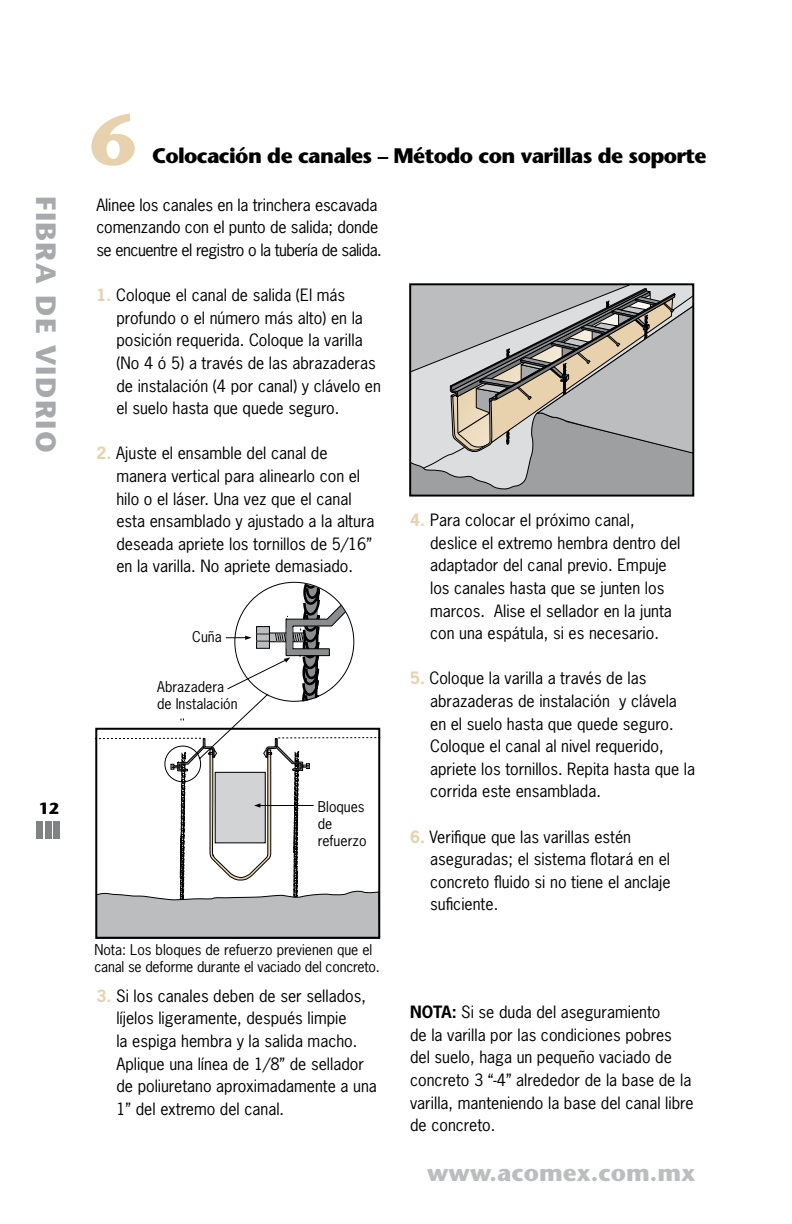
<style>
.page{position:relative;width:792px;height:1224px;background:#fff}
.page>*{position:absolute;margin:0;border:0;box-sizing:border-box;transform-origin:0 0}
.t1{font:700 72px "Stone Sans";color:#e7d2ad}
.t2{font:700 28px "Stone Sans";letter-spacing:.05em;color:#a7a9ac}
.t3{font:700 24px "Stone Sans";color:#bcbdbf}
.t4{font:700 21px "Stone Sans";letter-spacing:-.03em;color:#000}
.t5{font:16px/22.6px "News Gothic";color:#000}
.t6{font:700 16px "Stone Sans";color:#000}
.t7{font:14px/16.8px "News Gothic";color:#000}
.s1{font-weight:700;color:#e7d2ad}
.s2{font-weight:700}
</style>
<div class="page">
<div style="left:36px;top:821px;width:7px;height:18px;background:#808284"></div>
<div style="left:45px;top:821px;width:7px;height:18px;background:#808284"></div>
<div style="left:53px;top:821px;width:7px;height:18px;background:#808284"></div>
<svg style="left:95px;top:583px;width:285px;height:356px"></svg>
<svg style="left:409px;top:283px;width:286px;height:214px;background:#acaba8"></svg>
<h2 class="t2" style="left:63px;top:196px;width:258px;rotate:90deg">FIBRA DE VIDRIO</h2>
<p class="t6" style="left:39px;top:799px;width:21px">12</p>
<h1 class="t1" style="left:90px;top:97px;width:45px">6</h1>
<h3 class="t4" style="left:152px;top:143px;width:556px">Colocación de canales – Método con varillas de soporte</h3>
<p class="t5" style="left:96px;top:193px;width:287px">Alinee los canales en la trinchera escavada comenzando con el punto de salida; donde se encuentre el registro o la tubería de salida.</p>
<p class="t5" style="left:116px;top:283px;width:266px;text-indent:-20px"><span class="s1">1.</span> Coloque el canal de salida (El más profundo o el número más alto) en la posición requerida. Coloque la varilla (No 4 ó 5) a través de las abrazaderas de instalación (4 por canal) y clávelo en el suelo hasta que quede seguro.</p>
<p class="t5" style="left:116px;top:442px;width:260px;text-indent:-20px"><span class="s1">2.</span> Ajuste el ensamble del canal de manera vertical para alinearlo con el hilo o el láser. Una vez que el canal esta ensamblado y ajustado a la altura deseada apriete los tornillos de 5/16” en la varilla. No apriete demasiado.</p>
<p class="t7" style="left:192px;top:628px;width:31px">Cuña</p>
<p class="t7" style="left:157px;top:678px;width:82px">Abrazadera de Instalación</p>
<p class="t7" style="left:318px;top:798px;width:50px">Bloques de refuerzo</p>
<p class="t7" style="left:94px;top:941px;width:287px">Nota: Los bloques de refuerzo previenen que el canal se deforme durante el vaciado del concreto.</p>
<p class="t5" style="left:116px;top:984px;width:262px;text-indent:-20px"><span class="s1">3.</span> Si los canales deben de ser sellados, líjelos ligeramente, después limpie<br>la espiga hembra y la salida macho.<br>Aplique una línea de 1/8” de sellador de poliuretano aproximadamente a una 1” del extremo del canal.</p>
<p class="t5" style="left:430px;top:508px;width:252px;text-indent:-20px"><span class="s1">4.</span> Para colocar el próximo canal, deslice el extremo hembra dentro del adaptador del canal previo. Empuje los canales hasta que se junten los marcos. Alise el sellador en la junta con una espátula, si es necesario.</p>
<p class="t5" style="left:430px;top:666px;width:266px;text-indent:-20px"><span class="s1">5.</span> Coloque la varilla a través de las abrazaderas de instalación y clávela en el suelo hasta que quede seguro.<br>Coloque el canal al nivel requerido, apriete los tornillos. Repita hasta que la corrida este ensamblada.</p>
<p class="t5" style="left:430px;top:825px;width:242px;text-indent:-20px"><span class="s1">6.</span> Verifique que las varillas estén aseguradas; el sistema flotará en el concreto fluido si no tiene el anclaje suficiente.</p>
<p class="t5" style="left:410px;top:1000px;width:285px"><span class="s2">NOTA:</span> Si se duda del aseguramiento<br>de la varilla por las condiciones pobres del suelo, haga un pequeño vaciado de concreto 3 “-4” alrededor de la base de la varilla, manteniendo la base del canal libre de concreto.</p>
<h3 class="t3" style="left:427px;top:1158px;width:270px">www.acomex.com.mx</h3>
</div>
